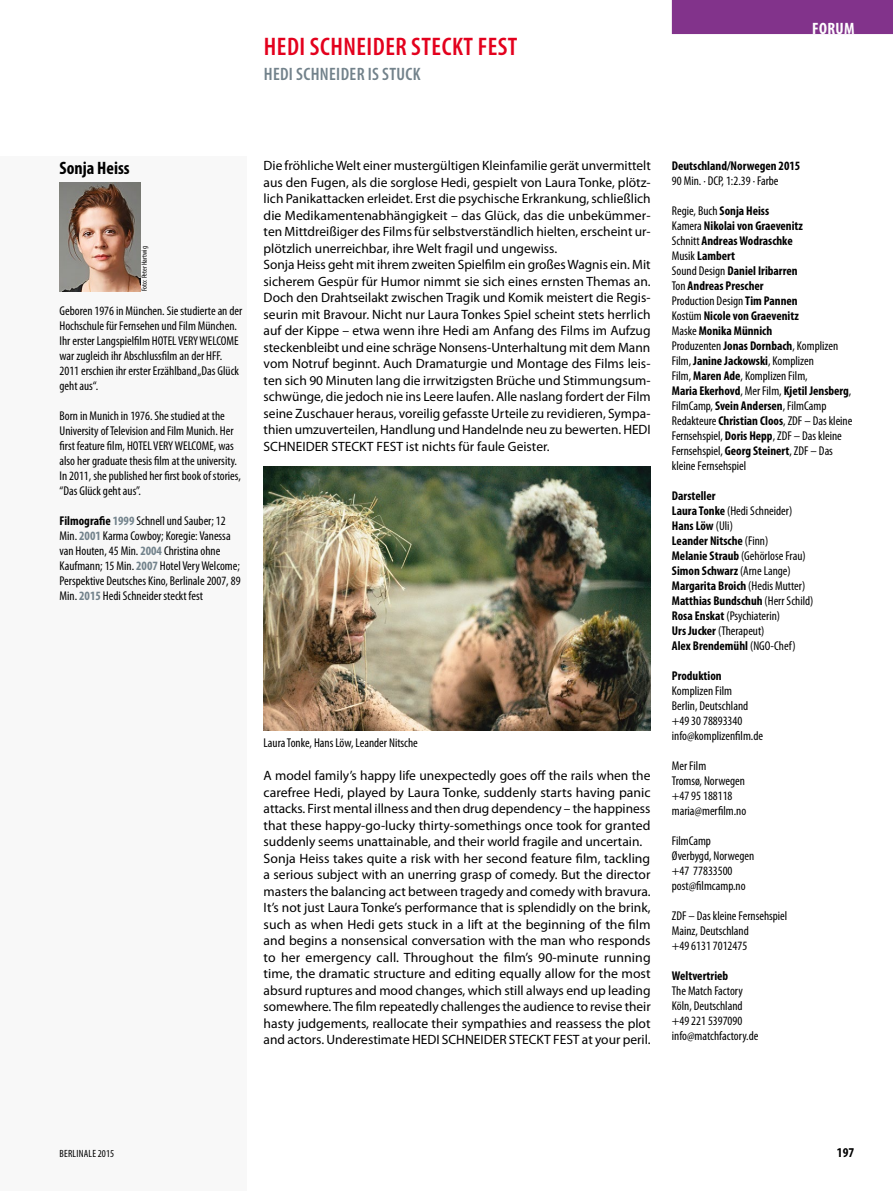
<style>
.page{position:relative;width:893px;height:1191px;background:#fff}
.page>*{position:absolute;margin:0;border:0;box-sizing:border-box;transform-origin:0 0}
.t1{font:600 condensed 25.5px "Myriad Pro";letter-spacing:.02em;color:#e3001d}
.t2{font:600 condensed 18px "Myriad Pro";letter-spacing:.02em;color:#72828b}
.t3{font:700 condensed 18px "Myriad Pro";color:#000}
.t4{font:700 condensed 16.5px "Myriad Pro";letter-spacing:.02em;color:#fff}
.t5{font:13.5px/16.5px "Myriad Pro";color:#000}
.t6{font:700 condensed 13.5px "Myriad Pro";color:#000}
.t7{font:condensed 12.75px/15px "Myriad Pro";color:#000}
.t8{font:700 condensed 12.75px/15px "Myriad Pro";color:#000}
.t9{font:condensed 10.5px "Myriad Pro";letter-spacing:.02em;color:#000}
.t10{font:condensed 7.5px "Myriad Pro";color:#000}
.s1{font-weight:700}
.s2{font-weight:700;color:#72828b}
.s3{font-weight:400}
</style>
<div class="page">
<div style="left:0;top:156px;width:247px;height:1035px;background:#f8f8f8"></div>
<img style="left:264px;top:467px;width:387px;height:263px">
<img style="left:60px;top:183px;width:80px;height:108px">
<div style="left:672px;top:0;width:221px;height:34px;background:#82338b"></div>
<h1 class="t1" style="left:264px;top:31px;width:255px">HEDI SCHNEIDER STECKT FEST</h1>
<h2 class="t2" style="left:264px;top:63px;width:158px">HEDI SCHNEIDER IS STUCK</h2>
<p class="t4" style="left:812px;top:18px;width:44px">FORUM</p>
<h2 class="t3" style="left:60px;top:157px;width:72px">Sonja Heiss</h2>
<p class="t10" style="left:140px;top:291px;width:46px;rotate:-90deg">Foto: Peter Hartwig</p>
<p class="t7" style="left:60px;top:303px;width:184px">Geboren 1976 in München. Sie studierte an der Hochschule für Fernsehen und Film München.<br>Ihr erster Langspielfilm HOTEL VERY WELCOME war zugleich ihr Abschlussfilm an der HFF.<br>2011 erschien ihr erster Erzählband „Das Glück geht aus“.</p>
<p class="t7" style="left:60px;top:408px;width:183px">Born in Munich in 1976. She studied at the University of Television and Film Munich. Her first feature film, HOTEL VERY WELCOME, was also her graduate thesis film at the university.<br>In 2011, she published her first book of stories, “Das Glück geht aus”.</p>
<p class="t7" style="left:60px;top:513px;width:183px"><span class="s1">Filmografie</span> <span class="s2">1999</span> Schnell und Sauber; 12<br>Min. <span class="s2">2001</span> Karma Cowboy; Koregie: Vanessa van Houten, 45 Min. <span class="s2">2004</span> Christina ohne Kaufmann; 15 Min. <span class="s2">2007</span> Hotel Very Welcome; Perspektive Deutsches Kino, Berlinale 2007, 89<br>Min. <span class="s2">2015</span> Hedi Schneider steckt fest</p>
<p class="t5" style="left:264px;top:157px;width:389px">Die fröhliche Welt einer mustergültigen Kleinfamilie gerät unvermittelt aus den Fugen, als die sorglose Hedi, gespielt von Laura Tonke, plötz&shy;lich Panikattacken erleidet. Erst die psychische Erkrankung, schließlich die Medikamentenabhängigkeit – das Glück, das die unbekümmer&shy;ten Mittdreißiger des Films für selbstverständlich hielten, erscheint ur&shy;plötzlich unerreichbar, ihre Welt fragil und ungewiss.<br>Sonja Heiss geht mit ihrem zweiten Spielfilm ein großes Wagnis ein. Mit sicherem Gespür für Humor nimmt sie sich eines ernsten Themas an.<br>Doch den Drahtseilakt zwischen Tragik und Komik meistert die Regis&shy;seurin mit Bravour. Nicht nur Laura Tonkes Spiel scheint stets herrlich auf der Kippe – etwa wenn ihre Hedi am Anfang des Films im Aufzug steckenbleibt und eine schräge Nonsens-Unterhaltung mit dem Mann vom Notruf beginnt. Auch Dramaturgie und Montage des Films leis&shy;ten sich 90 Minuten lang die irrwitzigsten Brüche und Stimmungsum&shy;schwünge, die jedoch nie ins Leere laufen. Alle naslang fordert der Film seine Zuschauer heraus, voreilig gefasste Urteile zu revidieren, Sympa&shy;thien umzuverteilen, Handlung und Handelnde neu zu bewerten. HEDI SCHNEIDER STECKT FEST ist nichts für faule Geister.</p>
<p class="t7" style="left:264px;top:734px;width:156px">Laura Tonke, Hans Löw, Leander Nitsche</p>
<p class="t5" style="left:264px;top:767px;width:389px">A model family’s happy life unexpectedly goes off the rails when the carefree Hedi, played by Laura Tonke, suddenly starts having panic attacks. First mental illness and then drug dependency – the happiness that these happy-go-lucky thirty-somethings once took for granted suddenly seems unattainable, and their world fragile and uncertain.<br>Sonja Heiss takes quite a risk with her second feature film, tackling a serious subject with an unerring grasp of comedy. But the director masters the balancing act between tragedy and comedy with bravura.<br>It’s not just Laura Tonke’s performance that is splendidly on the brink, such as when Hedi gets stuck in a lift at the beginning of the film and begins a nonsensical conversation with the man who responds to her emergency call. Throughout the film’s 90-minute running time, the dramatic structure and editing equally allow for the most absurd ruptures and mood changes, which still always end up leading somewhere. The film repeatedly challenges the audience to revise their hasty judgements, reallocate their sympathies and reassess the plot and actors. Underestimate HEDI SCHNEIDER STECKT FEST at your peril.</p>
<p class="t8" style="left:672px;top:158px;width:130px">Deutschland/Norwegen 2015</p>
<p class="t7" style="left:672px;top:173px;width:108px">90 Min. · DCP, 1:2.39 · Farbe</p>
<p class="t7" style="left:672px;top:203px;width:182px">Regie, Buch <span class="s1">Sonja Heiss<br></span>Kamera <span class="s1">Nikolai von Graevenitz<br></span>Schnitt <span class="s1">Andreas Wodraschke<br></span>Musik <span class="s1">Lambert<br></span>Sound Design <span class="s1">Daniel Iribarren<br></span>Ton <span class="s1">Andreas Prescher<br></span>Production Design <span class="s1">Tim Pannen<br></span>Kostüm <span class="s1">Nicole von Graevenitz<br></span>Maske <span class="s1">Monika Münnich<br></span>Produzenten <span class="s1">Jonas Dornbach</span>, Komplizen<br>Film, <span class="s1">Janine Jackowski</span>, Komplizen<br>Film, <span class="s1">Maren Ade</span>, Komplizen Film,<br><span class="s1">Maria Ekerhovd</span>, Mer Film, <span class="s1">Kjetil Jensberg</span>,<br>FilmCamp, <span class="s1">Svein Andersen</span>, FilmCamp<br>Redakteure <span class="s1">Christian Cloos</span>, ZDF – Das kleine<br>Fernsehspiel, <span class="s1">Doris Hepp</span>, ZDF – Das kleine<br>Fernsehspiel, <span class="s1">Georg Steinert</span>, ZDF – Das kleine Fernsehspiel</p>
<p class="t8" style="left:672px;top:488px;width:143px">Darsteller<br>Laura Tonke <span class="s3">(Hedi Schneider)<br></span>Hans Löw <span class="s3">(Uli)<br></span>Leander Nitsche <span class="s3">(Finn)<br></span>Melanie Straub <span class="s3">(Gehörlose Frau)<br></span>Simon Schwarz <span class="s3">(Arne Lange)<br></span>Margarita Broich <span class="s3">(Hedis Mutter)<br></span>Matthias Bundschuh <span class="s3">(Herr Schild)<br></span>Rosa Enskat <span class="s3">(Psychiaterin)<br></span>Urs Jucker <span class="s3">(Therapeut)<br></span>Alex Brendemühl <span class="s3">(NGO-Chef)</span></p>
<p class="t8" style="left:672px;top:668px;width:51px">Produktion</p>
<p class="t7" style="left:672px;top:683px;width:93px">Komplizen Film<br>Berlin, Deutschland +49 30 78893340 info@komplizenfilm.de</p>
<p class="t7" style="left:672px;top:758px;width:76px">Mer Film<br>Tromsø, Norwegen +47 95 188118 maria@merfilm.no</p>
<p class="t7" style="left:672px;top:833px;width:84px">FilmCamp<br>Øverbygd, Norwegen +47 77833500 post@filmcamp.no</p>
<p class="t7" style="left:672px;top:908px;width:117px">ZDF – Das kleine Fernsehspiel<br>Mainz, Deutschland<br>+49 6131 7012475</p>
<p class="t8" style="left:672px;top:968px;width:58px">Weltvertrieb</p>
<p class="t7" style="left:672px;top:983px;width:88px">The Match Factory<br>Köln, Deutschland +49 221 5397090 info@matchfactory.de</p>
<p class="t9" style="left:60px;top:1146px;width:56px">BERLINALE 2015</p>
<p class="t6" style="left:837px;top:1143px;width:19px">197</p>
</div>
